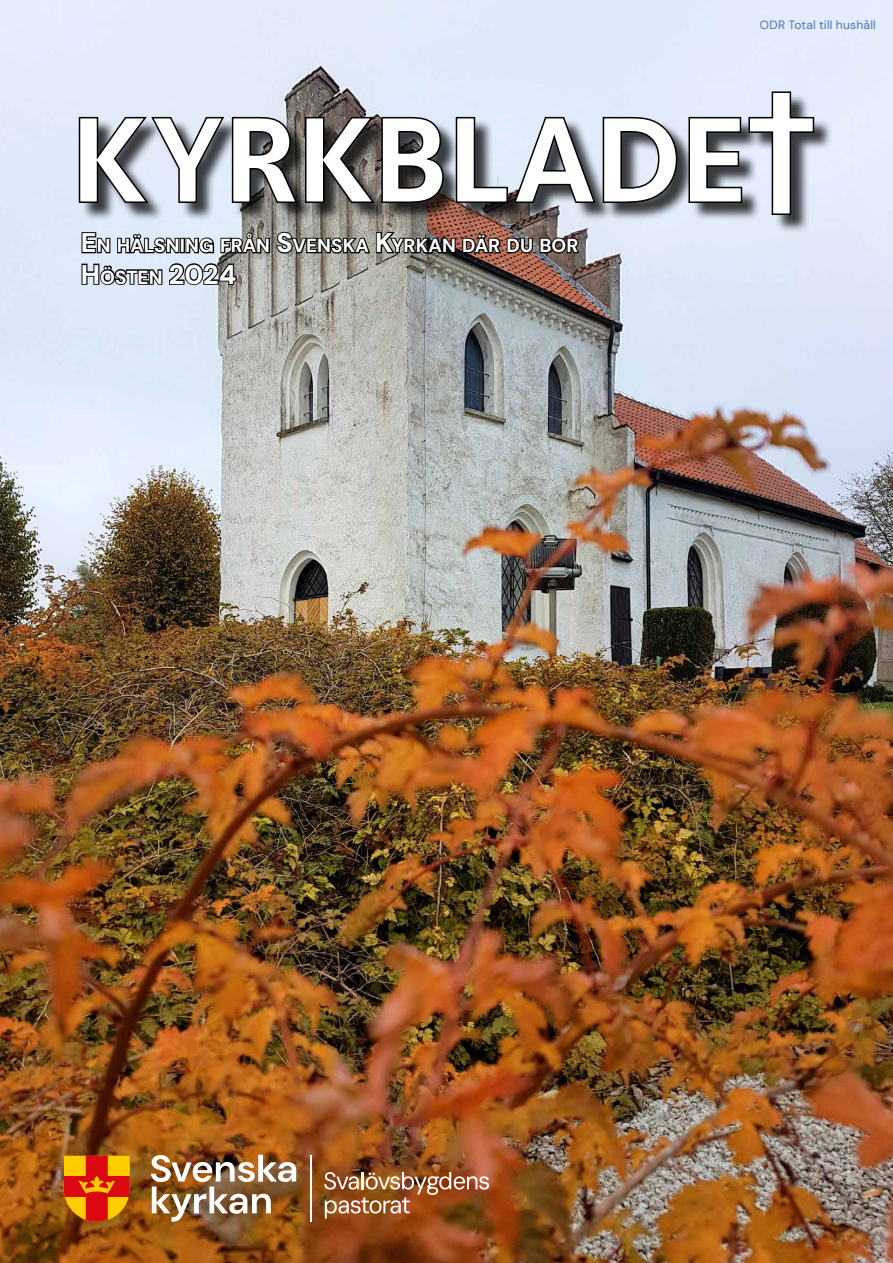
<style>
.page{position:relative;width:893px;height:1263px;background:#fff}
.page>*{position:absolute;margin:0;border:0;box-sizing:border-box;transform-origin:0 0}
.t1{font:800 27px "DM Sans";color:#fff}
.t2{font:800 18.9px "DM Sans";letter-spacing:.005em;color:#fff}
.t3{font:12px "DM Sans";letter-spacing:.02em;color:#4975aa}
.s1{font-size:27px}
.s2{font-size:18.9px}
</style>
<div class="page">
<img style="left:0;top:0;width:893px;height:1263px">
<svg style="left:80px;top:231px;width:32px;height:24px"></svg>
<div style="left:125px;top:238px;width:5px;height:15px;border:2px solid #000"></div>
<div style="left:117px;top:238px;width:5px;height:15px;border:2px solid #000"></div>
<div style="left:119px;top:243px;width:9px;height:5px;border:2px solid #000"></div>
<img style="left:128px;top:234px;width:453px;height:22px">
<div style="left:93px;top:264px;width:6px;height:21px;border:2px solid #000"></div>
<div style="left:81px;top:264px;width:7px;height:21px;border:2px solid #000"></div>
<div style="left:85px;top:271px;width:11px;height:6px;border:2px solid #000"></div>
<svg style="left:98px;top:262px;width:140px;height:25px;background:#72777e"></svg>
<div style="left:82px;top:94px;width:751px;height:140px;background:#000;opacity:.75"></div>
<svg style="left:79px;top:116px;width:146px;height:88px"></svg>
<svg style="left:231px;top:116px;width:213px;height:88px"></svg>
<svg style="left:455px;top:116px;width:141px;height:88px"></svg>
<svg style="left:602px;top:116px;width:76px;height:88px"></svg>
<svg style="left:688px;top:91px;width:126px;height:124px"></svg>
<img style="left:324px;top:1172px;width:165px;height:46px">
<svg style="left:64px;top:1156px;width:66px;height:66px;background:#e05f0a"></svg>
<img style="left:151px;top:1155px;width:145px;height:67px">
<hr style="left:310px;top:1155px;width:1px;height:66px;background:#fff">
<p class="t2" style="left:81px;top:234px;width:499px"><span class="s1">E</span>N HÄLSNING FRÅN <span class="s1">S</span>VENSKA <span class="s1">K</span>YRKAN DÄR DU BOR</p>
<h1 class="t1" style="left:81px;top:257px;width:157px">H <span class="s2">ÖSTEN</span> 2024</h1>
<p class="t3" style="left:760px;top:17px;width:118px">ODR Total till hushåll</p>
</div>
